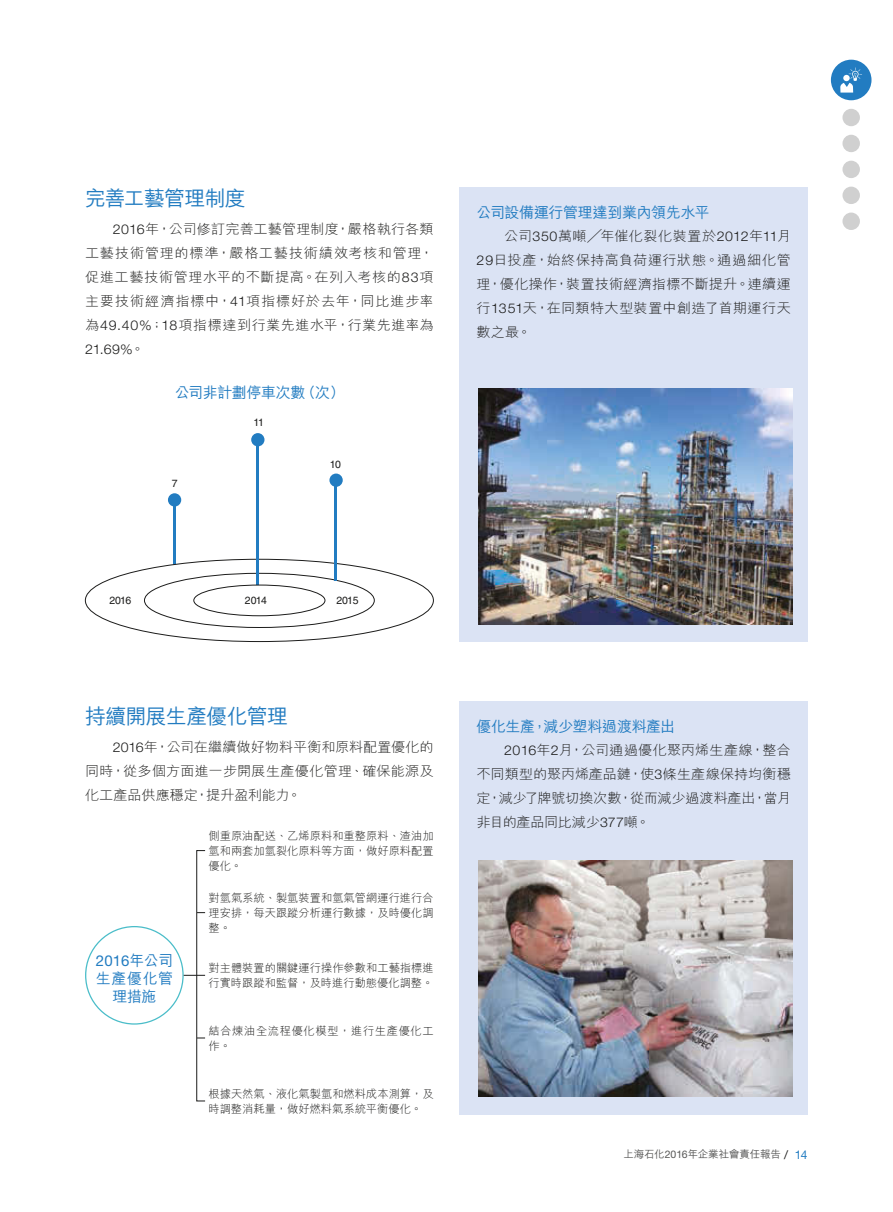
<style>
.page{position:relative;width:893px;height:1212px;background:#fff}
.page>*{position:absolute;margin:0;border:0;box-sizing:border-box;transform-origin:0 0}
.t1{font:500 21px "M Hei HK";letter-spacing:-.04em;color:#227cc1}
.t2{font:500 15px "M Hei HK";letter-spacing:-.025em;color:#227cc1}
.t3{font:500 15px/18px "M Hei HK";letter-spacing:.03em;color:#227cc1;text-align:center}
.t4{font:15px "Helvetica Neue LT Std";color:#227cc1}
.t5{font:300 13.5px/24px "M Hei HK";letter-spacing:.01em;color:#1c1c1b;text-align:justify;scale:1.05 1}
.t6{font:300 13.5px "Helvetica Neue LT Std";color:#1c1c1b;scale:1.05 1}
.t7{font:300 11.25px/15px "M Hei HK";color:#1c1c1b;text-align:justify}
.t8{font:300 11.25px/15px "M Hei HK";letter-spacing:.055em;color:#1c1c1b}
.t9{font:500 10.5px "M Hei HK";letter-spacing:-.02em;color:#575756}
.t10{font:10.5px "Helvetica LT Std";letter-spacing:-.04em;color:#1c1c1b}
.s1{font-family:"Helvetica Neue LT Std"}
.s2{font-family:"M Hei HK"}
.s3{font-family:"M Hei HK";font-weight:500}
.s4{font-family:"Helvetica Neue LT Std";font-weight:400}
.s5{font-family:"Helvetica Neue LT Std";font-weight:400;font-size:12px;color:#1c1c1b}
.s6{font-family:"Helvetica Neue LT Std";font-weight:400;font-size:12px;color:#227cc1}
</style>
<div class="page">
<div style="left:460px;top:188px;width:348px;height:454px;background:#dbe3f4"></div>
<div style="left:460px;top:701px;width:348px;height:413px;background:#dbe3f4"></div>
<div style="left:196px;top:850px;width:9px;height:251px;border:1px solid #1c1c1b"></div>
<svg style="left:85px;top:926px;width:120px;height:98px"></svg>
<div style="left:842px;top:109px;width:18px;height:17px;background:#d0d0d0;border-radius:50%"></div>
<div style="left:842px;top:187px;width:18px;height:17px;background:#d0d0d0;border-radius:50%"></div>
<div style="left:842px;top:161px;width:18px;height:17px;background:#d0d0d0;border-radius:50%"></div>
<div style="left:842px;top:135px;width:18px;height:17px;background:#d0d0d0;border-radius:50%"></div>
<div style="left:842px;top:213px;width:18px;height:17px;background:#d0d0d0;border-radius:50%"></div>
<div style="left:831px;top:60px;width:40px;height:40px;background:#227cc1;border-radius:50%"></div>
<svg style="left:840px;top:67px;width:22px;height:26px"></svg>
<img style="left:478px;top:389px;width:315px;height:236px">
<img style="left:478px;top:860px;width:315px;height:236px">
<div style="left:168px;top:493px;width:13px;height:13px;background:#227cc1;border-radius:50%"></div>
<hr style="left:173px;top:506px;width:3px;height:59px;background:#227cc1">
<div style="left:85px;top:559px;width:348px;height:82px;background:#fff;border-radius:50%"></div>
<div style="left:329px;top:473px;width:14px;height:14px;background:#227cc1;border-radius:50%"></div>
<div style="left:144px;top:573px;width:231px;height:55px;border:1px solid #1c1c1b;border-radius:50%"></div>
<div style="left:251px;top:433px;width:13px;height:13px;background:#227cc1;border-radius:50%"></div>
<hr style="left:256px;top:446px;width:3px;height:140px;background:#227cc1">
<div style="left:193px;top:585px;width:132px;height:31px;border:1px solid #1c1c1b;border-radius:50%"></div>
<hr style="left:334px;top:487px;width:3px;height:94px;background:#227cc1">
<h1 class="t1" style="left:85px;top:183px;width:162px">完善工藝管理制度</h1>
<p class="t5" style="left:85px;top:216px;width:334px;text-indent:28px"><span class="s1">2016</span>年，公司修訂完善工藝管理制度，嚴格執行各類工藝技術管理的標準，嚴格工藝技術績效考核和管理，促進工藝技術管理水平的不斷提高。在列入考核的<span class="s1">83</span>項主要技術經濟指標中，<span class="s1">41</span>項指標好於去年，同比進步率為<span class="s1">49.40%</span>；<span class="s1">18</span>項指標達到行業先進水平，行業先進率為</p>
<p class="t6" style="left:85px;top:341px;width:58px">21.69%<span class="s2">。</span></p>
<p class="t2" style="left:175px;top:381px;width:171px">公司非計劃停車次數（次）</p>
<p class="t10" style="left:172px;top:477px;width:7px">7</p>
<p class="t10" style="left:253px;top:417px;width:12px">11</p>
<p class="t10" style="left:330px;top:458px;width:13px">10</p>
<p class="t2" style="left:477px;top:202px;width:235px">公司設備運行管理達到業內領先水平</p>
<p class="t5" style="left:477px;top:223px;width:301px;text-indent:28px">公司<span class="s1">350</span>萬噸╱年催化裂化裝置於<span class="s1">2012</span>年<span class="s1">11</span>月<span class="s1">29</span>日投產，始終保持高負荷運行狀態。通過細化管理，優化操作，裝置技術經濟指標不斷提升。連續運行<span class="s1">1351</span>天，在同類特大型裝置中創造了首期運行天數之最。</p>
<p class="t10" style="left:109px;top:594px;width:24px">2016</p>
<p class="t10" style="left:245px;top:594px;width:24px">2014</p>
<p class="t10" style="left:336px;top:594px;width:24px">2015</p>
<h1 class="t1" style="left:85px;top:701px;width:205px">持續開展生產優化管理</h1>
<p class="t5" style="left:85px;top:734px;width:334px;text-indent:28px"><span class="s1">2016</span>年，公司在繼續做好物料平衡和原料配置優化的同時，從多個方面進一步開展生產優化管理、確保能源及化工產品供應穩定，提升盈利能力。</p>
<p class="t4" style="left:96px;top:951px;width:79px">2016<span class="s3">年公司</span></p>
<p class="t3" style="left:96px;top:968px;width:79px">生產優化管理措施</p>
<p class="t7" style="left:208px;top:827px;width:227px">側重原油配送、乙烯原料和重整原料、渣油加氫和兩套加氫裂化原料等方面，做好原料配置優化。</p>
<p class="t7" style="left:208px;top:890px;width:227px">對氫氣系統、製氫裝置和氫氣管網運行進行合理安排，每天跟蹤分析運行數據，及時優化調整。</p>
<p class="t7" style="left:208px;top:960px;width:227px">對主體裝置的關鍵運行操作參數和工藝指標進行實時跟蹤和監督，及時進行動態優化調整。</p>
<p class="t8" style="left:208px;top:1023px;width:227px">結合煉油全流程優化模型，進行生產優化工作。</p>
<p class="t7" style="left:208px;top:1086px;width:227px">根據天然氣、液化氣製氫和燃料成本測算，及時調整消耗量，做好燃料氣系統平衡優化。</p>
<p class="t2" style="left:477px;top:715px;width:200px">優化生產，減少塑料過渡料產出</p>
<p class="t5" style="left:477px;top:737px;width:301px;text-indent:28px"><span class="s1">2016</span>年<span class="s1">2</span>月，公司通過優化聚丙烯生產線，整合不同類型的聚丙烯產品鏈，使<span class="s1">3</span>條生產線保持均衡穩定，減少了牌號切換次數，從而減少過渡料產出，當月非目的產品同比減少<span class="s1">377</span>噸。</p>
<p class="t9" style="left:623px;top:1147px;width:186px">上海石化<span class="s4">2016</span>年企業社會責任報告 <span class="s5">/</span> <span class="s6">14</span></p>
</div>
